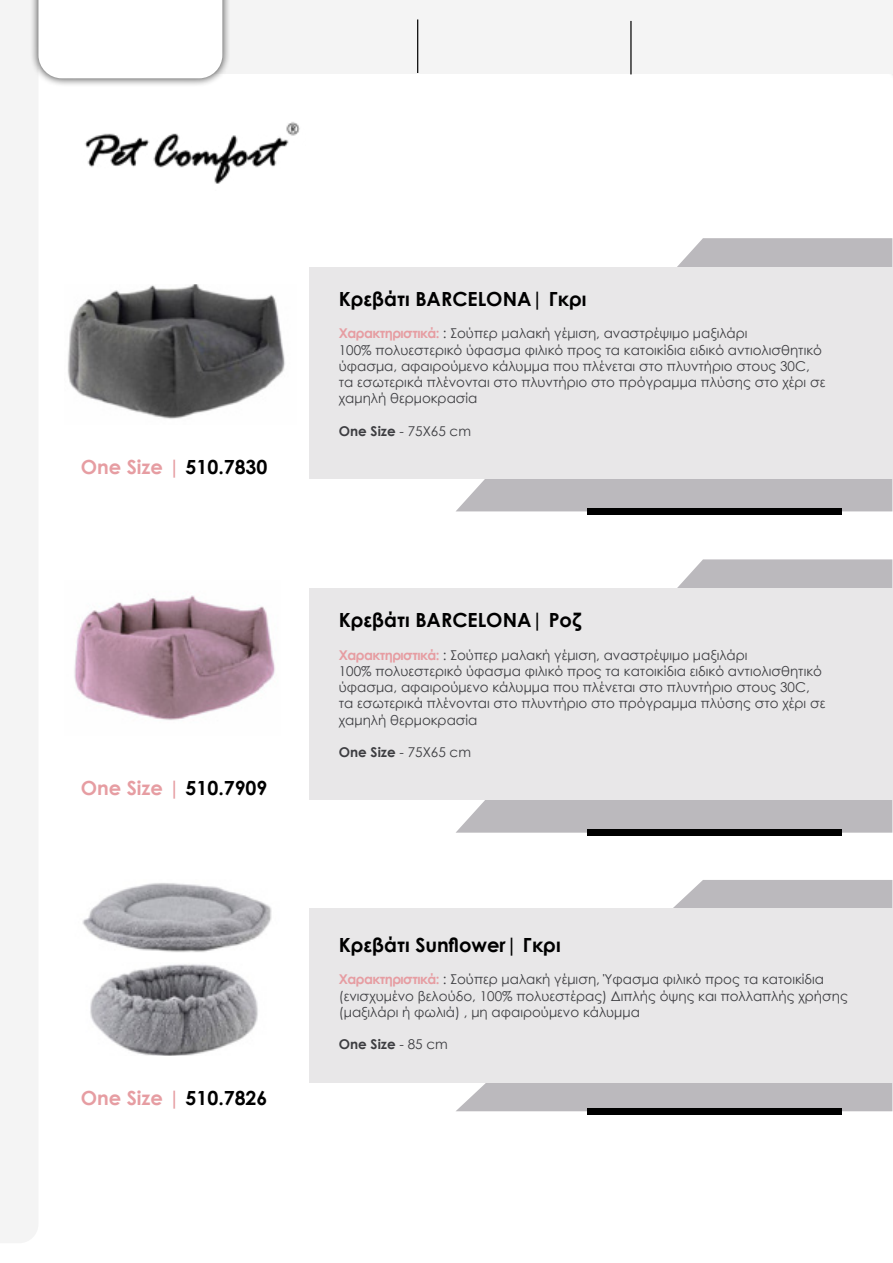
<style>
.page{position:relative;width:893px;height:1263px;background:#fff}
.page>*{position:absolute;margin:0;border:0;box-sizing:border-box;transform-origin:0 0}
.t1{font:700 19.5px "Century Gothic";color:#000}
.t2{font:700 19.5px "Century Gothic";color:#e69da2}
.t3{font:13.5px/16.2px "Century Gothic";color:#3d3d41}
.t4{font:700 13.5px "Century Gothic";color:#3d3d41}
.s1{color:#000}
.s2{font-weight:700;color:#e69da2}
.s3{font-weight:700}
.s4{font-weight:400}
</style>
<div class="page">
<div style="left:0;top:0;width:38px;height:1243px;background:#f4f4f4"></div>
<div style="left:214px;top:0;width:679px;height:74px;background:#f4f4f4"></div>
<div style="left:31px;top:0;width:199px;height:87px;background:#000;opacity:.75"></div>
<svg style="left:38px;top:0;width:184px;height:78px"></svg>
<hr style="left:417px;top:19px;width:1px;height:54px;background:#000">
<hr style="left:630px;top:21px;width:2px;height:53px;background:#000">
<img style="left:85px;top:122px;width:215px;height:62px">
<svg style="left:456px;top:238px;width:436px;height:273px;fill:#bbb9bd"></svg>
<svg style="left:456px;top:559px;width:436px;height:274px;fill:#bbb9bd"></svg>
<div style="left:310px;top:267px;width:583px;height:211px;background:#e8e7e8"></div>
<div style="left:310px;top:588px;width:583px;height:212px;background:#e8e7e8"></div>
<div style="left:588px;top:508px;width:254px;height:7px;background:#000"></div>
<div style="left:588px;top:829px;width:254px;height:7px;background:#000"></div>
<img style="left:67px;top:285px;width:218px;height:134px">
<svg style="left:456px;top:880px;width:436px;height:231px;fill:#bbb9bd"></svg>
<div style="left:310px;top:908px;width:583px;height:175px;background:#e8e7e8"></div>
<div style="left:588px;top:1108px;width:254px;height:6px;background:#000"></div>
<img style="left:90px;top:964px;width:168px;height:91px">
<img style="left:82px;top:883px;width:190px;height:69px">
<img style="left:74px;top:595px;width:201px;height:125px">
<h1 class="t2" style="left:81px;top:452px;width:188px">One Size | <span class="s1">510.7830</span></h1>
<h1 class="t2" style="left:81px;top:773px;width:188px">One Size | <span class="s1">510.7909</span></h1>
<h1 class="t2" style="left:81px;top:1083px;width:188px">One Size | <span class="s1">510.7826</span></h1>
<h1 class="t1" style="left:339px;top:284px;width:249px">Κρεβάτι BARCELONA| Γκρι</h1>
<p class="t3" style="left:339px;top:325px;width:488px"><span class="s2">Χαρακτηριστικά:</span> : Σούπερ μαλακή γέμιση, αναστρέψιμο μαξιλάρι<br>100% πολυεστερικό ύφασμα φιλικό προς τα κατοικίδια ειδικό αντιολισθητικό ύφασμα, αφαιρούμενο κάλυμμα που πλένεται στο πλυντήριο στους 30C, τα εσωτερικά πλένονται στο πλυντήριο στο πρόγραμμα πλύσης στο χέρι σε χαμηλή θερμοκρασία</p>
<p class="t3" style="left:339px;top:422px;width:134px"><span class="s3">One Size</span> - 75X65 cm</p>
<h1 class="t1" style="left:339px;top:605px;width:244px">Κρεβάτι BARCELONA| Ροζ</h1>
<p class="t3" style="left:339px;top:646px;width:488px"><span class="s2">Χαρακτηριστικά:</span> : Σούπερ μαλακή γέμιση, αναστρέψιμο μαξιλάρι<br>100% πολυεστερικό ύφασμα φιλικό προς τα κατοικίδια ειδικό αντιολισθητικό ύφασμα, αφαιρούμενο κάλυμμα που πλένεται στο πλυντήριο στους 30C, τα εσωτερικά πλένονται στο πλυντήριο στο πρόγραμμα πλύσης στο χέρι σε χαμηλή θερμοκρασία</p>
<p class="t3" style="left:339px;top:744px;width:134px"><span class="s3">One Size</span> - 75X65 cm</p>
<h1 class="t1" style="left:339px;top:930px;width:223px">Κρεβάτι Sunflower| Γκρι</h1>
<p class="t3" style="left:339px;top:971px;width:511px"><span class="s2">Χαρακτηριστικά:</span> : Σούπερ μαλακή γέμιση, Ύφασμα φιλικό προς τα κατοικίδια (ενισχυμένο βελούδo, 100% πολυεστέρας) Διπλής όψης και πολλαπλής χρήσης (μαξιλάρι ή φωλιά) , μη αφαιρούμενο κάλυμμα</p>
<p class="t4" style="left:339px;top:1034px;width:111px">One Size <span class="s4">- 85 cm</span></p>
</div>
